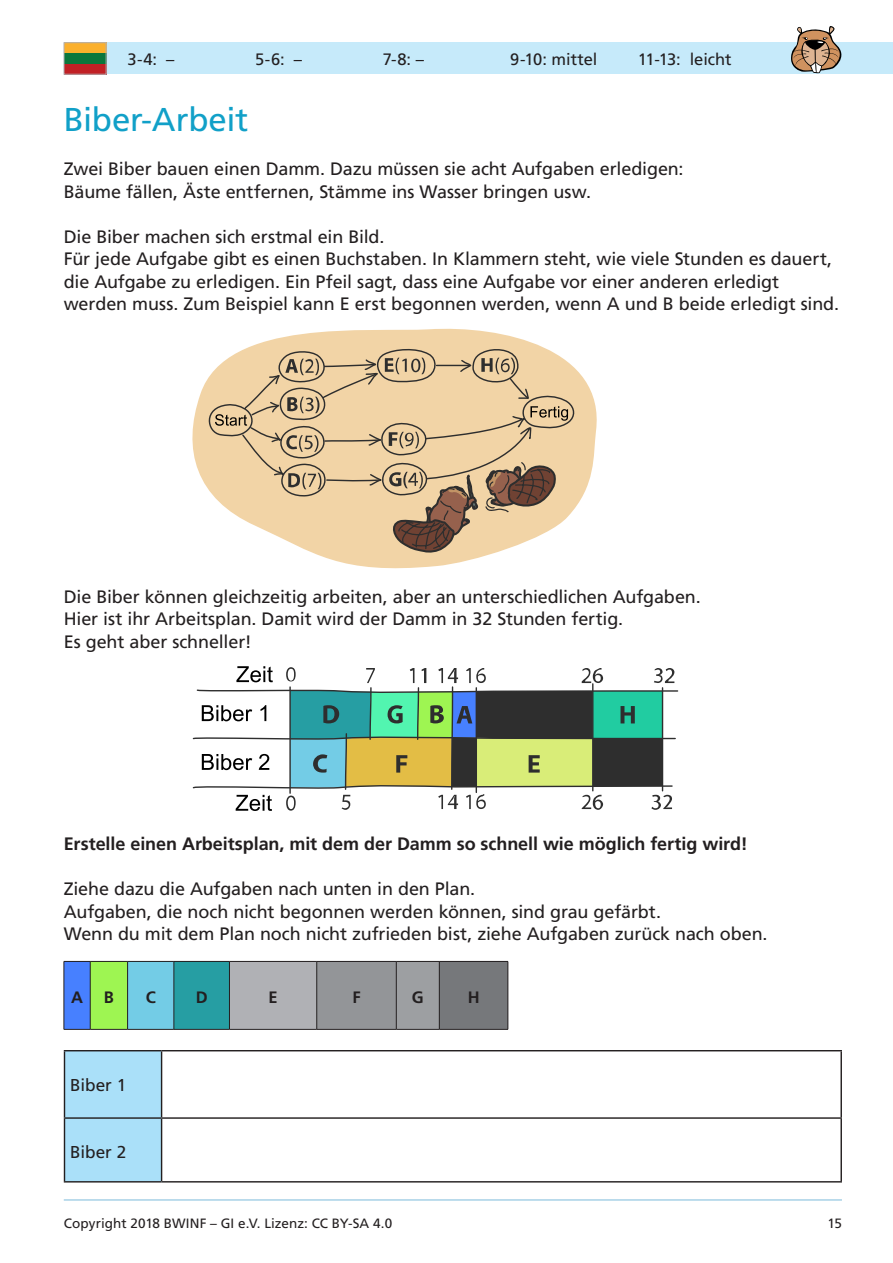
<style>
.page{position:relative;width:893px;height:1263px;background:#fff}
.page>*{position:absolute;margin:0;border:0;box-sizing:border-box;transform-origin:0 0}
.t1{font:33px "Frutiger LT Std";letter-spacing:-.01em;color:#11a0c8}
.t2{font:18px/22.5px "Frutiger LT Std";letter-spacing:-.005em;color:#231f20}
.t3{font:700 18px "Frutiger LT Std";letter-spacing:-.005em;color:#231f20}
.t4{font:17.25px "Frutiger LT Std";letter-spacing:-.005em;color:#231f20}
.t5{font:16.5px "Frutiger LT Std";letter-spacing:-.005em;color:#231f20}
.t6{font:700 16.5px "Frutiger LT Std";color:#231f20}
.t7{font:13.5px "Frutiger LT Std";letter-spacing:.005em;color:#231f20}
</style>
<div class="page">
<svg style="left:192px;top:328px;width:405px;height:241px"></svg>
<svg style="left:201px;top:348px;width:376px;height:148px;background:#ecd2aa"></svg>
<svg style="left:215px;top:414px;width:32px;height:12px"></svg>
<svg style="left:268px;top:347px;width:300px;height:205px;background:#dabe97"></svg>
<svg style="left:192px;top:689px;width:487px;height:100px"></svg>
<svg style="left:286px;top:667px;width:388px;height:144px"></svg>
<svg style="left:236px;top:795px;width:36px;height:16px"></svg>
<svg style="left:236px;top:666px;width:37px;height:16px"></svg>
<svg style="left:202px;top:705px;width:50px;height:16px"></svg>
<svg style="left:260px;top:705px;width:6px;height:16px"></svg>
<svg style="left:202px;top:754px;width:50px;height:16px"></svg>
<svg style="left:259px;top:754px;width:10px;height:16px"></svg>
<div style="left:65px;top:1051px;width:96px;height:130px;background:#aae0f9"></div>
<hr style="left:64px;top:1050px;width:98px;height:1px;background:#231f20">
<hr style="left:64px;top:1051px;width:1px;height:66px;background:#231f20">
<hr style="left:162px;top:1050px;width:680px;height:1px;background:#231f20">
<hr style="left:161px;top:1051px;width:1px;height:66px;background:#231f20">
<hr style="left:840px;top:1051px;width:2px;height:66px;background:#231f20">
<hr style="left:64px;top:1117px;width:98px;height:2px;background:#231f20">
<hr style="left:64px;top:1119px;width:1px;height:62px;background:#231f20">
<hr style="left:162px;top:1117px;width:680px;height:2px;background:#231f20">
<hr style="left:161px;top:1119px;width:1px;height:62px;background:#231f20">
<hr style="left:840px;top:1119px;width:2px;height:62px;background:#231f20">
<hr style="left:64px;top:1181px;width:98px;height:1px;background:#231f20">
<hr style="left:162px;top:1181px;width:680px;height:1px;background:#231f20">
<div style="left:64px;top:961px;width:26px;height:68px;background:#4780ff"></div>
<div style="left:90px;top:961px;width:38px;height:68px;background:#9ef552"></div>
<div style="left:128px;top:961px;width:46px;height:68px;background:#73cce6"></div>
<div style="left:174px;top:961px;width:55px;height:68px;background:#269ea3"></div>
<div style="left:229px;top:961px;width:88px;height:68px;background:#b0b1b5"></div>
<div style="left:317px;top:961px;width:79px;height:68px;background:#939598"></div>
<div style="left:396px;top:961px;width:43px;height:68px;background:#9d9fa2"></div>
<div style="left:439px;top:961px;width:69px;height:68px;background:#76787b"></div>
<svg style="left:65px;top:961px;width:25px;height:1px"></svg>
<hr style="left:64px;top:961px;width:1px;height:68px;background:#231f20">
<hr style="left:90px;top:961px;width:38px;height:1px;background:#231f20">
<hr style="left:90px;top:961px;width:1px;height:68px;background:#231f20">
<hr style="left:128px;top:961px;width:46px;height:1px;background:#231f20">
<hr style="left:127px;top:961px;width:1px;height:68px;background:#231f20">
<hr style="left:174px;top:961px;width:56px;height:1px;background:#231f20">
<hr style="left:174px;top:961px;width:1px;height:68px;background:#231f20">
<hr style="left:229px;top:961px;width:1px;height:68px;background:#231f20">
<svg style="left:64px;top:1029px;width:26px;height:1px"></svg>
<hr style="left:90px;top:1029px;width:38px;height:1px;background:#231f20">
<hr style="left:128px;top:1029px;width:46px;height:1px;background:#231f20">
<hr style="left:174px;top:1029px;width:56px;height:1px;background:#231f20">
<hr style="left:230px;top:961px;width:87px;height:1px;background:#231f20">
<hr style="left:317px;top:961px;width:79px;height:1px;background:#231f20">
<hr style="left:316px;top:961px;width:1px;height:68px;background:#231f20">
<hr style="left:396px;top:961px;width:43px;height:1px;background:#231f20">
<hr style="left:396px;top:961px;width:1px;height:68px;background:#231f20">
<hr style="left:439px;top:961px;width:69px;height:1px;background:#231f20">
<hr style="left:439px;top:961px;width:1px;height:68px;background:#231f20">
<hr style="left:508px;top:961px;width:1px;height:68px;background:#231f20">
<hr style="left:230px;top:1029px;width:87px;height:1px;background:#231f20">
<hr style="left:317px;top:1029px;width:79px;height:1px;background:#231f20">
<hr style="left:396px;top:1029px;width:43px;height:1px;background:#231f20">
<hr style="left:439px;top:1029px;width:69px;height:1px;background:#231f20">
<div style="left:102px;top:43px;width:791px;height:31px;background:#c6eafa"></div>
<svg style="left:790px;top:26px;width:52px;height:47px"></svg>
<div style="left:64px;top:43px;width:42px;height:31px;background:#0b773c"></div>
<div style="left:64px;top:64px;width:42px;height:10px;background:#c12025"></div>
<div style="left:64px;top:43px;width:42px;height:10px;background:#fbb02c"></div>
<hr style="left:64px;top:1199px;width:778px;height:2px;background:#a7d1e6">
<p class="t5" style="left:128px;top:49px;width:48px">3-4: –</p>
<p class="t5" style="left:255px;top:49px;width:48px">5-6: –</p>
<p class="t5" style="left:383px;top:49px;width:43px">7-8: –</p>
<p class="t5" style="left:510px;top:49px;width:89px">9-10: mittel</p>
<p class="t5" style="left:638px;top:49px;width:95px">11-13: leicht</p>
<h1 class="t1" style="left:64px;top:100px;width:186px">Biber-Arbeit</h1>
<p class="t2" style="left:64px;top:158px;width:621px">Zwei Biber bauen einen Damm. Dazu müssen sie acht Aufgaben erledigen:<br>Bäume fällen, Äste entfernen, Stämme ins Wasser bringen usw.</p>
<p class="t2" style="left:64px;top:225px;width:777px">Die Biber machen sich erstmal ein Bild.<br>Für jede Aufgabe gibt es einen Buchstaben. In Klammern steht, wie viele Stunden es dauert, die Aufgabe zu erledigen. Ein Pfeil sagt, dass eine Aufgabe vor einer anderen erledigt werden muss. Zum Beispiel kann E erst begonnen werden, wenn A und B beide erledigt sind.</p>
<p class="t2" style="left:64px;top:585px;width:639px">Die Biber können gleichzeitig arbeiten, aber an unterschiedlichen Aufgaben.<br>Hier ist ihr Arbeitsplan. Damit wird der Damm in 32 Stunden fertig.<br>Es geht aber schneller!</p>
<p class="t3" style="left:64px;top:833px;width:685px">Erstelle einen Arbeitsplan, mit dem der Damm so schnell wie möglich fertig wird!</p>
<p class="t2" style="left:64px;top:878px;width:705px">Ziehe dazu die Aufgaben nach unten in den Plan.<br>Aufgaben, die noch nicht begonnen werden können, sind grau gefärbt.<br>Wenn du mit dem Plan noch nicht zufrieden bist, ziehe Aufgaben zurück nach oben.</p>
<p class="t6" style="left:71px;top:987px;width:13px">A</p>
<p class="t6" style="left:104px;top:987px;width:12px">B</p>
<p class="t6" style="left:146px;top:987px;width:12px">C</p>
<p class="t6" style="left:196px;top:987px;width:13px">D</p>
<p class="t6" style="left:269px;top:987px;width:11px">E</p>
<p class="t6" style="left:352px;top:987px;width:10px">F</p>
<p class="t6" style="left:412px;top:987px;width:13px">G</p>
<p class="t6" style="left:468px;top:987px;width:13px">H</p>
<p class="t4" style="left:70px;top:1075px;width:57px">Biber 1</p>
<p class="t4" style="left:70px;top:1142px;width:57px">Biber 2</p>
<p class="t7" style="left:64px;top:1216px;width:330px">Copyright 2018 BWINF – GI e.V. Lizenz: CC BY-SA 4.0</p>
<p class="t7" style="left:827px;top:1216px;width:16px">15</p>
</div>
